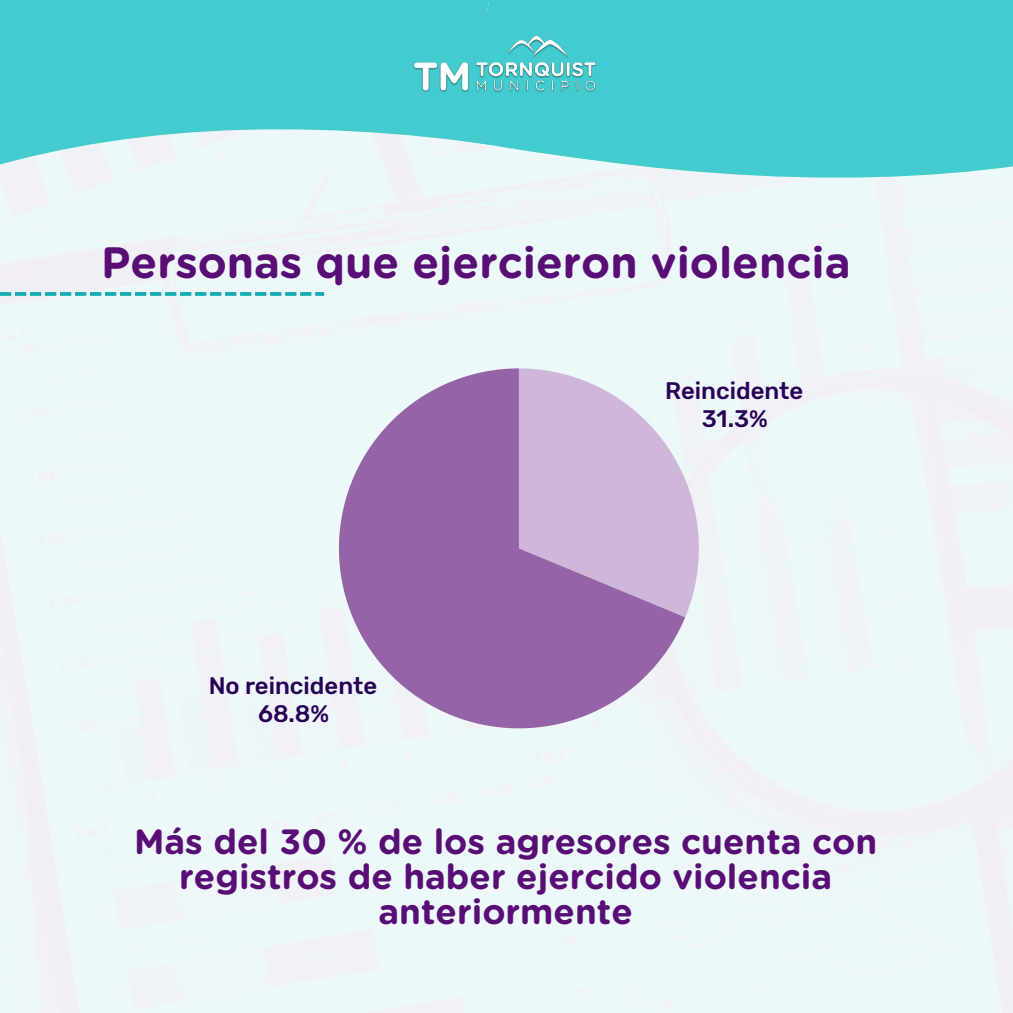
<style>
.page{position:relative;width:1013px;height:1013px;background:#fff}
.page>*{position:absolute;margin:0;border:0;box-sizing:border-box;transform-origin:0 0}
.t1{font:700 43.88px "Gotham Rounded";color:#590e76}
.t2{font:700 35px/34.8px "Gotham Rounded";color:#590e76;text-align:center}
.t3{font:500 23.88px/28.2px "Rubik";color:#290056;text-align:center}
</style>
<div class="page">
<svg style="left:685px;top:368px;width:14px;height:249px;fill:#edf2f7"></svg>
<svg style="left:339px;top:368px;width:346px;height:360px;background:#b494c3"></svg>
<svg style="left:0;top:292px;width:324px;height:4px"></svg>
<div style="left:0;top:185px;width:670px;height:57px;background:#edf8f9"></div>
<div style="left:0;top:198px;width:634px;height:39px;background:#edf8f9"></div>
<svg style="left:670px;top:141px;width:342px;height:40px;background:#60d2d6"></svg>
<svg style="left:0;top:137px;width:634px;height:61px"></svg>
<div style="left:670px;top:81px;width:342px;height:60px;background:#44cbd0"></div>
<div style="left:0;top:76px;width:343px;height:61px;background:#44cbd0"></div>
<div style="left:670px;top:20px;width:342px;height:61px;background:#44cbd0"></div>
<div style="left:0;top:0;width:343px;height:76px;background:#44cbd0"></div>
<div style="left:670px;top:0;width:342px;height:20px;background:#44cbd0"></div>
<img style="left:343px;top:0;width:327px;height:185px">
<p class="t1" style="left:101px;top:242px;width:751px">Personas que ejercieron violencia</p>
<p class="t3" style="left:209px;top:671px;width:170px">No reincidente<br>68.8%</p>
<p class="t3" style="left:665px;top:377px;width:140px;line-height:27.8px">Reincidente<br>31.3%</p>
<p class="t2" style="left:134px;top:826px;width:744px">Más del 30 % de los agresores cuenta con registros de haber ejercido violencia anteriormente</p>
</div>
